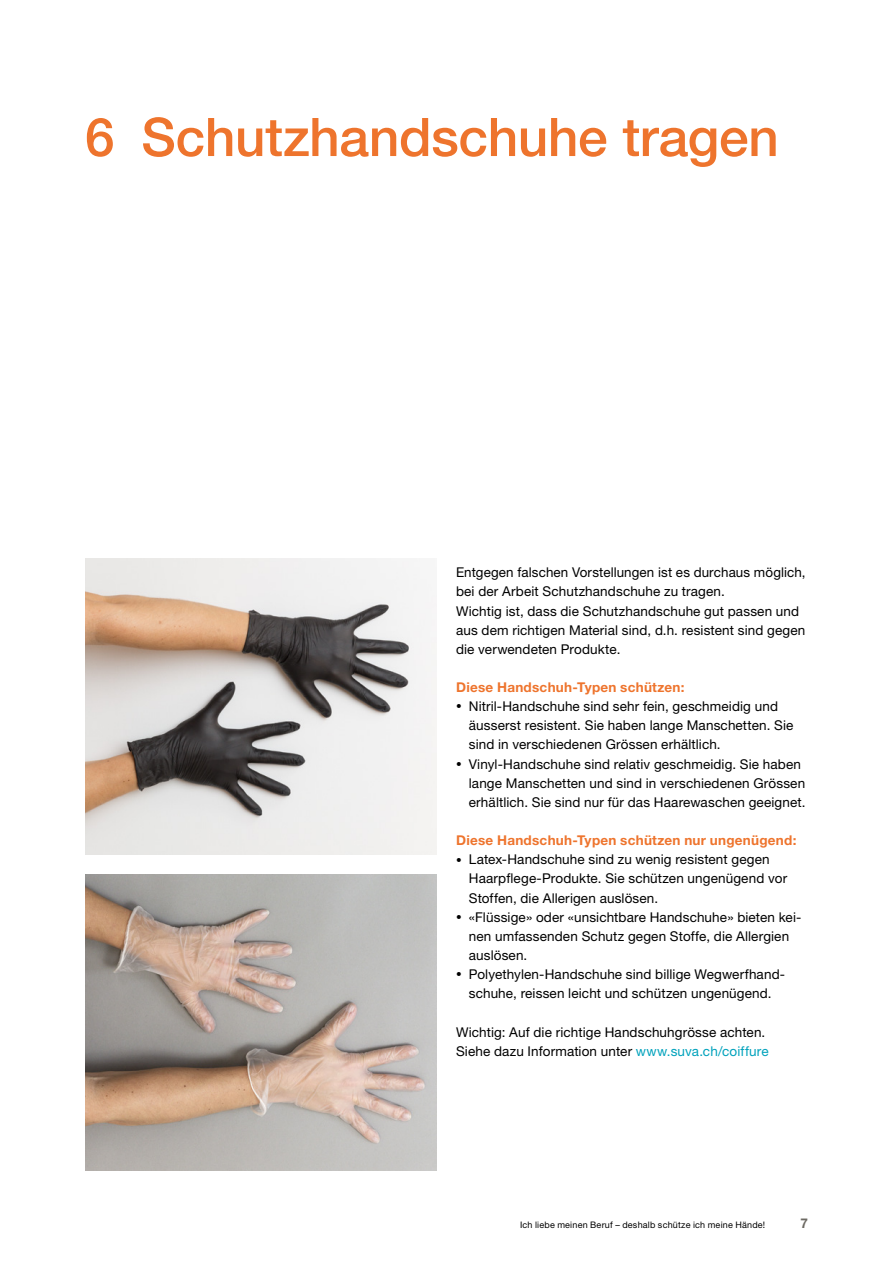
<style>
.page{position:relative;width:893px;height:1263px;background:#fff}
.page>*{position:absolute;margin:0;border:0;box-sizing:border-box;transform-origin:0 0}
.t1{font:500 53.25px "Helvetica Neue LT Std";letter-spacing:-.005em;color:#ee742d}
.t2{font:13.5px/19.2px "Helvetica Neue LT Std";letter-spacing:.01em;color:#000}
.t3{font:700 13.5px "Helvetica Neue LT Std";letter-spacing:.02em;color:#ee742d}
.t4{font:700 13.5px "Helvetica Neue LT Std";color:#6d6a63}
.t5{font:9px "Helvetica Neue LT Std";letter-spacing:.025em;color:#000}
.s1{font-size:11.25px}
.s2{color:#00a2bc}
</style>
<div class="page">
<img style="left:85px;top:558px;width:352px;height:296px">
<img style="left:85px;top:874px;width:352px;height:296px">
<h1 class="t1" style="left:85px;top:105px;width:695px">6 Schutzhandschuhe tragen</h1>
<p class="t2" style="left:456px;top:563px;width:351px">Entgegen falschen Vorstellungen ist es durchaus möglich, bei der Arbeit Schutzhandschuhe zu tragen.<br>Wichtig ist, dass die Schutzhandschuhe gut passen und aus dem richtigen Material sind, d.h. resistent sind gegen die verwendeten Produkte.</p>
<p class="t3" style="left:456px;top:679px;width:230px">Diese Handschuh-Typen schützen:</p>
<p class="t2" style="left:469px;top:697px;width:326px;text-indent:-13px"><span class="s1">•</span> Nitril-Handschuhe sind sehr fein, geschmeidig und äusserst resistent. Sie haben lange Manschetten. Sie sind in verschiedenen Grössen erhältlich.</p>
<p class="t2" style="left:469px;top:754px;width:338px;text-indent:-13px"><span class="s1">•</span> Vinyl-Handschuhe sind relativ geschmeidig. Sie haben lange Manschetten und sind in verschiedenen Grössen erhältlich. Sie sind nur für das Haarewaschen geeignet.</p>
<p class="t3" style="left:456px;top:832px;width:342px">Diese Handschuh-Typen schützen nur ungenügend:</p>
<p class="t2" style="left:469px;top:850px;width:320px;text-indent:-13px"><span class="s1">•</span> Latex-Handschuhe sind zu wenig resistent gegen<br>Haarpflege-Produkte. Sie schützen ungenügend vor<br>Stoffen, die Allerigen auslösen.</p>
<p class="t2" style="left:469px;top:907px;width:334px;text-indent:-13px"><span class="s1">•</span> «Flüssige» oder «unsichtbare Handschuhe» bieten kei&shy;nen umfassenden Schutz gegen Stoffe, die Allergien auslösen.</p>
<p class="t2" style="left:456px;top:964px;width:330px;text-align:center"><span class="s1">•</span> Polyethylen-Handschuhe sind billige Wegwerfhand&shy;schuhe, reissen leicht und schützen ungenügend.</p>
<p class="t2" style="left:456px;top:1022px;width:314px">Wichtig: Auf die richtige Handschuhgrösse achten.<br>Siehe dazu Information unter <span class="s2">www.suva.ch/coiffure</span></p>
<p class="t5" style="left:520px;top:1219px;width:247px">Ich liebe meinen Beruf – deshalb schütze ich meine Hände!</p>
<p class="t4" style="left:800px;top:1215px;width:9px">7</p>
</div>
